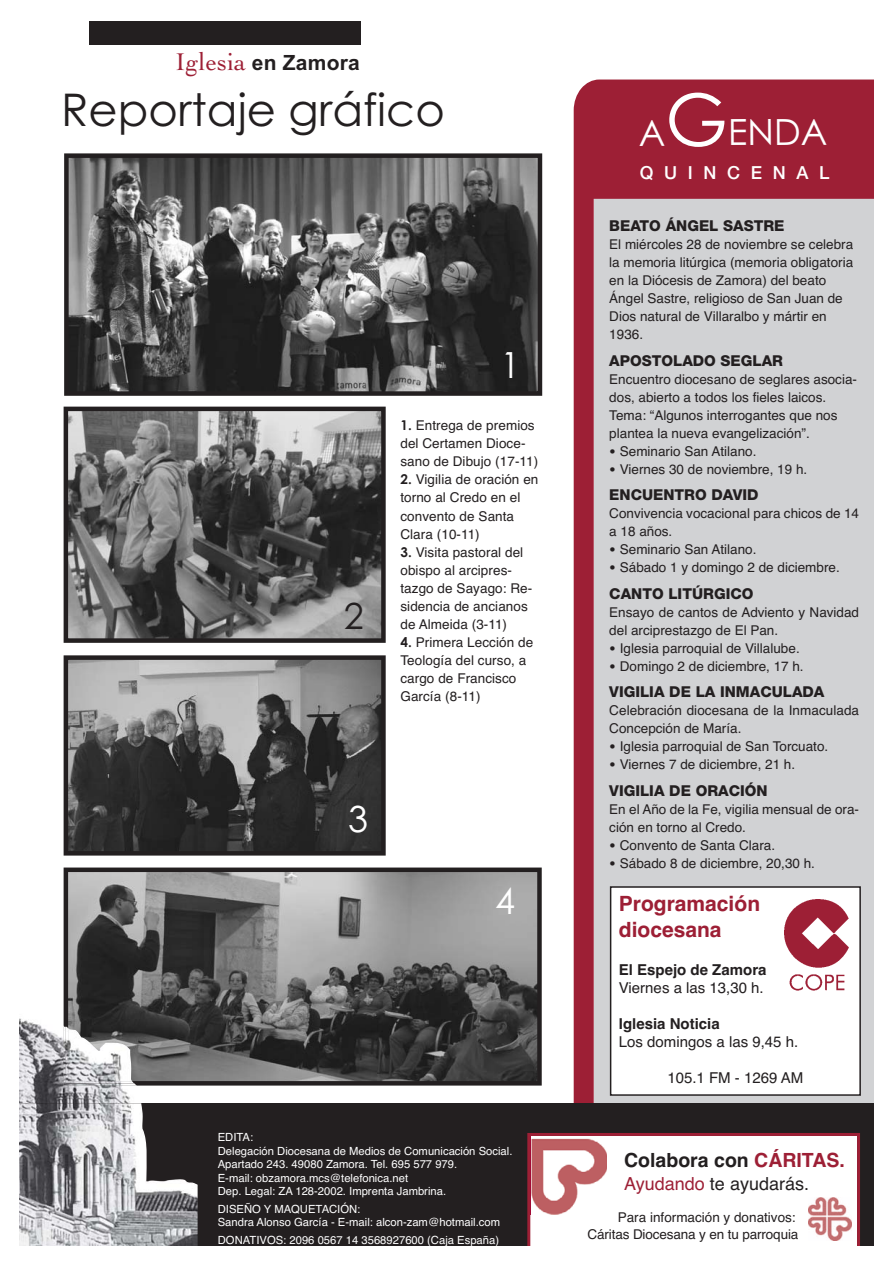
<style>
.page{position:relative;width:893px;height:1265px;background:#fff}
.page>*{position:absolute;margin:0;border:0;box-sizing:border-box;transform-origin:0 0}
.t1{font:45px "Century Gothic";color:#231f20}
.t2{font:36px "Century Gothic";color:#fff}
.t3{font:36px "Century Gothic";color:#231f20}
.t4{font:700 21px/25.2px "Helvetica";color:#9d1f35}
.t5{font:700 21px "Arial";letter-spacing:.01em;color:#231f20}
.t6{font:700 19.5px "Helvetica";color:#231f20}
.t7{font:18px "Helvetica";color:#231f20}
.t8{font:500 18px "Helvetica Neue";letter-spacing:.59em;color:#fff}
.t9{font:800 15px "Helvetica Neue";color:#231f20}
.t10{font:15px "Helvetica";color:#231f20}
.t11{font:700 15px "Helvetica";color:#231f20}
.t12{font:13.5px/18px "Helvetica";color:#231f20}
.t13{font:11.25px/13.5px "Helvetica";color:#fff}
.s1{font-family:"Cochin";font-weight:400;font-size:25.5px;color:#9d1f35}
.s2{font-family:"Century Gothic";font-weight:700}
.s3{font-size:72px}
.s4{font-family:"Gill Sans";font-weight:700}
.s5{color:#9d1f35}
</style>
<div class="page">
<svg style="left:573px;top:80px;width:300px;height:1023px;background:#c6adb3"></svg>
<div style="left:89px;top:21px;width:271px;height:24px;background:#231f20"></div>
<div style="left:20px;top:1103px;width:853px;height:142px;background:#231f20"></div>
<div style="left:527px;top:1133px;width:333px;height:112px;background:#fff"></div>
<img style="left:808px;top:1197px;width:43px;height:43px">
<img style="left:530px;top:1136px;width:77px;height:78px">
<img style="left:69px;top:411px;width:311px;height:227px">
<div style="left:64px;top:406px;width:321px;height:237px;border:4px solid #231f20"></div>
<img style="left:69px;top:158px;width:468px;height:233px">
<div style="left:64px;top:153px;width:478px;height:243px;border:4px solid #231f20"></div>
<img style="left:69px;top:872px;width:467px;height:208px">
<div style="left:64px;top:867px;width:477px;height:218px;border:4px solid #231f20"></div>
<img style="left:20px;top:990px;width:121px;height:113px">
<img style="left:20px;top:1103px;width:178px;height:142px">
<img style="left:64px;top:1026px;width:72px;height:59px">
<img style="left:66px;top:1026px;width:68px;height:57px">
<img style="left:68px;top:1027px;width:64px;height:54px">
<img style="left:69px;top:660px;width:311px;height:190px">
<div style="left:64px;top:655px;width:321px;height:200px;border:4px solid #231f20"></div>
<div style="left:610px;top:887px;width:250px;height:208px;background:#fff"></div>
<div style="left:610px;top:886px;width:250px;height:209px;border:2px solid #231f20"></div>
<img style="left:784px;top:899px;width:64px;height:92px">
<h3 class="t5" style="left:176px;top:50px;width:186px"><span class="s1">Iglesia</span> en Zamora</h3>
<h1 class="t1" style="left:61px;top:93px;width:385px">Reportaje gráfico</h1>
<h2 class="t2" style="left:500px;top:351px;width:21px">1</h2>
<h2 class="t3" style="left:344px;top:602px;width:21px">2</h2>
<p class="t12" style="left:400px;top:418px;width:139px"><span class="s2">1.</span> Entrega de premios del Certamen Dioce&shy;sano de Dibujo (17-11)</p>
<p class="t12" style="left:400px;top:472px;width:139px"><span class="s2">2.</span> Vigilia de oración en torno al Credo en el convento de Santa<br>Clara (10-11)</p>
<p class="t12" style="left:400px;top:544px;width:133px"><span class="s2">3.</span> Visita pastoral del obispo al arcipres&shy;tazgo de Sayago: Re&shy;sidencia de ancianos de Almeida (3-11)</p>
<p class="t12" style="left:400px;top:634px;width:134px"><span class="s2">4.</span> Primera Lección de<br>Teología del curso, a cargo de Francisco<br>García (8-11)</p>
<h2 class="t2" style="left:348px;top:805px;width:21px">3</h2>
<h2 class="t2" style="left:495px;top:887px;width:21px">4</h2>
<p class="t13" style="left:218px;top:1131px;width:296px">EDITA:<br>Delegación Diocesana de Medios de Comunicación Social.<br>Apartado 243. 49080 Zamora. Tel. 695 577 979.<br>E-mail: obzamora.mcs@telefonica.net<br>Dep. Legal: ZA 128-2002. Imprenta Jambrina.</p>
<p class="t13" style="left:218px;top:1203px;width:284px">DISEÑO Y MAQUETACIÓN:<br>Sandra Alonso García - E-mail: alcon-zam@hotmail.com</p>
<p class="t13" style="left:218px;top:1234px;width:283px">DONATIVOS: 2096 0567 14 3568927600 (Caja España)</p>
<h2 class="t2" style="left:638px;top:119px;width:190px">A<span class="s3">G</span>ENDA</h2>
<h3 class="t8" style="left:639px;top:166px;width:191px">QUINCENAL</h3>
<p class="t9" style="left:609px;top:220px;width:177px">BEATO ÁNGEL SASTRE</p>
<p class="t12" style="left:609px;top:237px;width:245px">El miércoles 28 de noviembre se celebra la memoria litúrgica (memoria obligatoria en la Diócesis de Zamora) del beato Ángel Sastre, religioso de San Juan de Dios natural de Villaralbo y mártir en 1936.</p>
<p class="t9" style="left:609px;top:355px;width:175px">APOSTOLADO SEGLAR</p>
<p class="t12" style="left:609px;top:371px;width:249px">Encuentro diocesano de seglares asocia&shy;dos, abierto a todos los fieles laicos.<br>Tema: “Algunos interrogantes que nos plantea la nueva evangelización”.</p>
<p class="t12" style="left:609px;top:443px;width:149px"><span class="s4">•</span> Seminario San Atilano.</p>
<p class="t12" style="left:609px;top:461px;width:199px"><span class="s4">•</span> Viernes 30 de noviembre, 19 h.</p>
<p class="t9" style="left:609px;top:489px;width:151px">ENCUENTRO DAVID</p>
<p class="t12" style="left:609px;top:506px;width:251px">Convivencia vocacional para chicos de 14 a 18 años.</p>
<p class="t12" style="left:609px;top:542px;width:149px"><span class="s4">•</span> Seminario San Atilano.</p>
<p class="t12" style="left:609px;top:560px;width:232px"><span class="s4">•</span> Sábado 1 y domingo 2 de diciembre.</p>
<p class="t9" style="left:609px;top:588px;width:146px">CANTO LITÚRGICO</p>
<p class="t12" style="left:609px;top:604px;width:251px">Ensayo de cantos de Adviento y Navidad del arciprestazgo de El Pan.</p>
<p class="t12" style="left:609px;top:640px;width:192px"><span class="s4">•</span> Iglesia parroquial de Villalube.</p>
<p class="t12" style="left:609px;top:658px;width:196px"><span class="s4">•</span> Domingo 2 de diciembre, 17 h.</p>
<p class="t9" style="left:609px;top:686px;width:217px">VIGILIA DE LA INMACULADA</p>
<p class="t12" style="left:609px;top:703px;width:251px">Celebración diocesana de la Inmaculada<br>Concepción de María.</p>
<p class="t12" style="left:609px;top:739px;width:220px"><span class="s4">•</span> Iglesia parroquial de San Torcuato.</p>
<p class="t12" style="left:609px;top:757px;width:187px"><span class="s4">•</span> Viernes 7 de diciembre, 21 h.</p>
<p class="t9" style="left:609px;top:785px;width:160px">VIGILIA DE ORACIÓN</p>
<p class="t12" style="left:609px;top:801px;width:251px">En el Año de la Fe, vigilia mensual de ora&shy;ción en torno al Credo.</p>
<p class="t12" style="left:609px;top:837px;width:167px"><span class="s4">•</span> Convento de Santa Clara.</p>
<p class="t12" style="left:609px;top:855px;width:207px"><span class="s4">•</span> Sábado 8 de diciembre, 20,30 h.</p>
<h3 class="t4" style="left:619px;top:893px;width:143px">Programación diocesana</h3>
<p class="t11" style="left:619px;top:964px;width:149px">El Espejo de Zamora</p>
<p class="t10" style="left:619px;top:982px;width:146px">Viernes a las 13,30 h.</p>
<p class="t11" style="left:619px;top:1018px;width:102px">Iglesia Noticia</p>
<p class="t10" style="left:619px;top:1036px;width:181px">Los domingos a las 9,45 h.</p>
<p class="t10" style="left:667px;top:1072px;width:137px">105.1 FM - 1269 AM</p>
<h3 class="t6" style="left:624px;top:1153px;width:222px">Colabora con <span class="s5">CÁRITAS.</span></h3>
<h3 class="t7" style="left:624px;top:1176px;width:186px"><span class="s5">Ayudando</span> te ayudarás.</h3>
<p class="t12" style="left:587px;top:1210px;width:212px;line-height:16.2px;text-align:right">Para información y donativos:<br>Cáritas Diocesana y en tu parroquia</p>
</div>
